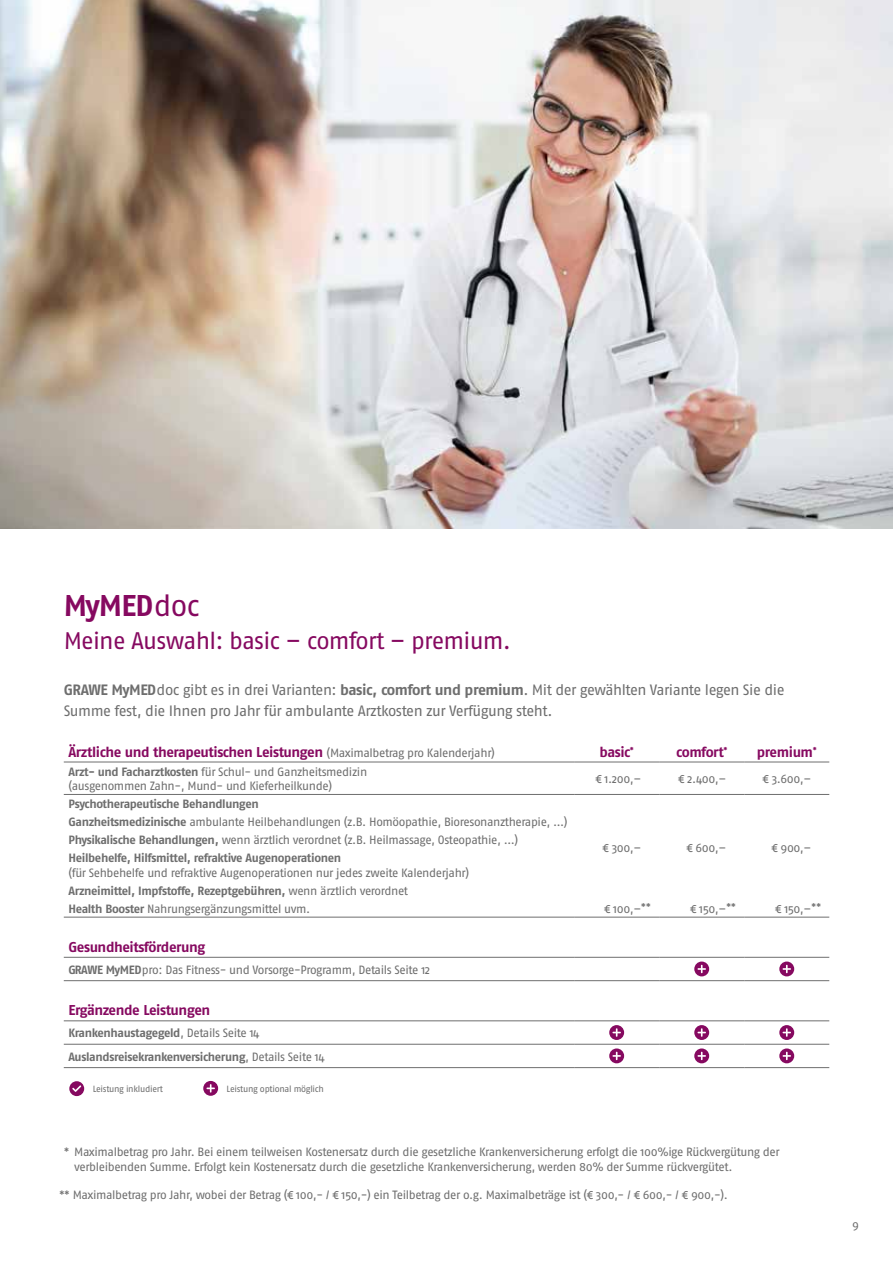
<style>
.page{position:relative;width:893px;height:1263px;background:#fff}
.page>*{position:absolute;margin:0;border:0;box-sizing:border-box;transform-origin:0 0}
.t1{font:700 30px "Fago Pro";letter-spacing:-.03em;color:#860960}
.t2{font:24px "Fago Pro";letter-spacing:-.03em;color:#860960}
.t3{font:15px/21px "Fago Pro";letter-spacing:-.035em;color:#6e6e6e}
.t4{font:700 14.25px "Fago Pro";letter-spacing:-.03em;color:#860960}
.t5{font:12px/18px "Fago Pro";letter-spacing:-.035em;color:#6e6e6e}
.t6{font:700 12px/23.4px "Fago Pro";letter-spacing:-.03em;color:#6e6e6e}
.t7{font:9px "Fago Pro";letter-spacing:-.03em;color:#6e6e6e}
.s1{font-weight:400}
.s2{font-weight:700}
.s3{font-weight:400;font-size:12px;color:#6e6e6e}
.s4{font-size:11.25px}
</style>
<div class="page">
<hr style="left:64px;top:762px;width:510px;height:1px;background:#6e6e6e">
<hr style="left:574px;top:762px;width:85px;height:1px;background:#6e6e6e">
<hr style="left:659px;top:762px;width:85px;height:1px;background:#6e6e6e">
<hr style="left:744px;top:762px;width:85px;height:1px;background:#6e6e6e">
<hr style="left:64px;top:794px;width:510px;height:1px;background:#6e6e6e">
<hr style="left:574px;top:794px;width:85px;height:1px;background:#6e6e6e">
<hr style="left:659px;top:794px;width:85px;height:1px;background:#6e6e6e">
<hr style="left:744px;top:794px;width:85px;height:1px;background:#6e6e6e">
<hr style="left:64px;top:917px;width:510px;height:1px;background:#6e6e6e">
<hr style="left:574px;top:917px;width:85px;height:1px;background:#6e6e6e">
<hr style="left:659px;top:917px;width:85px;height:1px;background:#6e6e6e">
<hr style="left:744px;top:917px;width:85px;height:1px;background:#6e6e6e">
<hr style="left:64px;top:957px;width:510px;height:1px;background:#6e6e6e">
<hr style="left:574px;top:957px;width:85px;height:1px;background:#6e6e6e">
<hr style="left:659px;top:957px;width:85px;height:1px;background:#6e6e6e">
<hr style="left:744px;top:957px;width:85px;height:1px;background:#6e6e6e">
<hr style="left:64px;top:980px;width:510px;height:1px;background:#6e6e6e">
<hr style="left:574px;top:980px;width:85px;height:1px;background:#6e6e6e">
<hr style="left:659px;top:980px;width:85px;height:1px;background:#6e6e6e">
<hr style="left:744px;top:980px;width:85px;height:1px;background:#6e6e6e">
<hr style="left:64px;top:1020px;width:510px;height:1px;background:#6e6e6e">
<hr style="left:574px;top:1020px;width:85px;height:1px;background:#6e6e6e">
<hr style="left:659px;top:1020px;width:85px;height:1px;background:#6e6e6e">
<hr style="left:744px;top:1020px;width:85px;height:1px;background:#6e6e6e">
<hr style="left:64px;top:1044px;width:510px;height:1px;background:#6e6e6e">
<hr style="left:574px;top:1044px;width:85px;height:1px;background:#6e6e6e">
<hr style="left:659px;top:1044px;width:85px;height:1px;background:#6e6e6e">
<hr style="left:744px;top:1044px;width:85px;height:1px;background:#6e6e6e">
<hr style="left:64px;top:1067px;width:510px;height:1px;background:#6e6e6e">
<hr style="left:574px;top:1067px;width:85px;height:1px;background:#6e6e6e">
<hr style="left:659px;top:1067px;width:85px;height:1px;background:#6e6e6e">
<hr style="left:744px;top:1067px;width:85px;height:1px;background:#6e6e6e">
<svg style="left:694px;top:961px;width:15px;height:15px"></svg>
<svg style="left:779px;top:961px;width:15px;height:15px"></svg>
<svg style="left:609px;top:1025px;width:15px;height:15px"></svg>
<svg style="left:694px;top:1025px;width:15px;height:15px"></svg>
<svg style="left:779px;top:1025px;width:15px;height:15px"></svg>
<svg style="left:609px;top:1048px;width:15px;height:15px"></svg>
<svg style="left:694px;top:1048px;width:15px;height:15px"></svg>
<svg style="left:779px;top:1048px;width:15px;height:15px"></svg>
<img style="left:0;top:0;width:893px;height:528px">
<svg style="left:203px;top:1081px;width:15px;height:15px"></svg>
<svg style="left:69px;top:1081px;width:15px;height:15px"></svg>
<h1 class="t1" style="left:64px;top:587px;width:137px">MyMED<span class="s1">doc</span></h1>
<h2 class="t2" style="left:64px;top:626px;width:449px">Meine Auswahl: basic – comfort – premium.</h2>
<p class="t3" style="left:64px;top:679px;width:722px"><span class="s2">GRAWE MyMED</span>doc gibt es in drei Varianten: <span class="s2">basic, comfort und premium</span>. Mit der gewählten Variante legen Sie die<br>Summe fest, die Ihnen pro Jahr für ambulante Arztkosten zur Verfügung steht.</p>
<p class="t4" style="left:68px;top:744px;width:428px">Ärztliche und therapeutischen Leistungen <span class="s3">(Maximalbetrag pro Kalenderjahr)</span></p>
<p class="t4" style="left:599px;top:744px;width:36px">basic<sup>*</sup></p>
<p class="t4" style="left:676px;top:744px;width:53px">comfort<sup>*</sup></p>
<p class="t4" style="left:757px;top:744px;width:61px">premium<sup>*</sup></p>
<p class="t5" style="left:68px;top:764px;width:300px;line-height:14.4px"><span class="s2">Arzt- und Facharztkosten</span> für Schul- und Ganzheitsmedizin (ausgenommen Zahn-, Mund- und Kieferheilkunde)</p>
<p class="t5" style="left:595px;top:770px;width:47px">€ 1.200,–</p>
<p class="t5" style="left:678px;top:770px;width:50px">€ 2.400,–</p>
<p class="t5" style="left:762px;top:770px;width:50px">€ 3.600,–</p>
<p class="t6" style="left:68px;top:792px;width:192px">Psychotherapeutische Behandlungen</p>
<p class="t5" style="left:603px;top:838px;width:40px">€ 300,–</p>
<p class="t5" style="left:686px;top:838px;width:41px">€ 600,–</p>
<p class="t5" style="left:771px;top:838px;width:42px">€ 900,–</p>
<p class="t5" style="left:68px;top:813px;width:501px"><span class="s2">Ganzheitsmedizinische</span> ambulante Heilbehandlungen (z.B. Homöopathie, Bioresonanztherapie, …)<br><span class="s2">Physikalische Behandlungen,</span> wenn ärztlich verordnet (z.B. Heilmassage, Osteopathie, …)<br><span class="s2">Heilbehelfe, Hilfsmittel, refraktive Augenoperationen</span></p>
<p class="t5" style="left:68px;top:863px;width:402px">(für Sehbehelfe und refraktive Augenoperationen nur jedes zweite Kalenderjahr)<br><span class="s2">Arzneimittel, Impfstoffe, Rezeptgebühren,</span> wenn ärztlich verordnet<br><span class="s2">Health Booster</span> Nahrungsergänzungsmittel uvm.</p>
<p class="t5" style="left:604px;top:900px;width:48px">€ 100,–<span class="s4">**</span></p>
<p class="t5" style="left:690px;top:900px;width:48px">€ 150,–<span class="s4">**</span></p>
<p class="t5" style="left:775px;top:900px;width:48px">€ 150,–<span class="s4">**</span></p>
<p class="t4" style="left:68px;top:938px;width:138px">Gesundheitsförderung</p>
<p class="t5" style="left:68px;top:960px;width:363px"><span class="s2">GRAWE MyMED</span>pro: Das Fitness- und Vorsorge-Programm, Details Seite 12</p>
<p class="t4" style="left:68px;top:1002px;width:143px">Ergänzende Leistungen</p>
<p class="t6" style="left:68px;top:1021px;width:258px">Krankenhaustagegeld<span class="s1">, Details Seite 14<br></span>Auslandsreisekrankenversicherung<span class="s1">, Details Seite 14</span></p>
<p class="t7" style="left:93px;top:1083px;width:72px">Leistung inkludiert</p>
<p class="t7" style="left:227px;top:1083px;width:99px">Leistung optional möglich</p>
<p class="t5" style="left:74px;top:1145px;width:707px;line-height:14.4px;text-indent:-10px">* Maximalbetrag pro Jahr. Bei einem teilweisen Kostenersatz durch die gesetzliche Krankenversicherung erfolgt die 100%ige Rückvergütung der verbleibenden Summe. Erfolgt kein Kostenersatz durch die gesetzliche Krankenversicherung, werden 80% der Summe rückvergütet.</p>
<p class="t5" style="left:59px;top:1186px;width:670px">** Maximalbetrag pro Jahr, wobei der Betrag (€ 100,- / € 150,-) ein Teilbetrag der o.g. Maximalbeträge ist (€ 300,- / € 600,- / € 900,-).</p>
<p class="t5" style="left:852px;top:1216px;width:8px">9</p>
</div>
